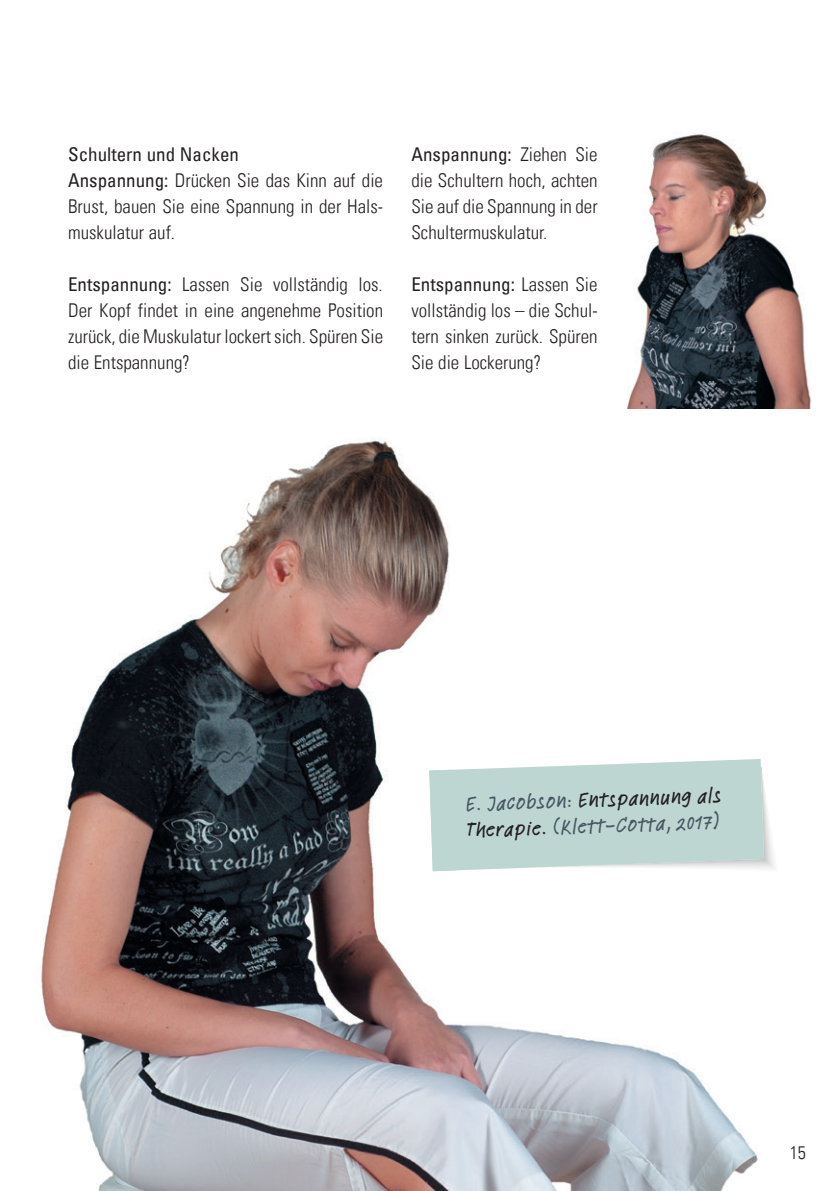
<style>
.page{position:relative;width:840px;height:1191px;background:#fff}
.page>*{position:absolute;margin:0;border:0;box-sizing:border-box;transform-origin:0 0}
.t1{font:500 22px/26.4px "Feltpen Com";color:#465664}
.t2{font:19px/26px "Univers Com 47 Light Cond";color:#231f20;text-align:justify}
.t3{font:condensed 19px "Univers Com 57";color:#231f20}
.t4{font:18px "Univers Com 47 Light Cond";color:#231f20}
.s1{font-family:"Univers Com 57";font-stretch:condensed}
.s2{font-family:"Univers Com 47 Light Cond";font-stretch:normal}
.s3{color:#231f20}
</style>
<div class="page">
<img style="left:41px;top:408px;width:770px;height:783px">
<img style="left:627px;top:134px;width:184px;height:274px">
<svg style="left:429px;top:759px;width:351px;height:115px;background:#c8dcd7"></svg>
<p class="t3" style="left:68px;top:142px;width:172px">Schultern und Nacken</p>
<p class="t2" style="left:68px;top:167px;width:316px"><span class="s1">Anspannung:</span> Drücken Sie das Kinn auf die Brust, bauen Sie eine Spannung in der Hals&shy;muskulatur auf.</p>
<p class="t2" style="left:68px;top:271px;width:316px"><span class="s1">Entspannung:</span> Lassen Sie vollständig los.<br>Der Kopf findet in eine angenehme Position zurück, die Muskulatur lockert sich. Spüren Sie die Entspannung?</p>
<p class="t3" style="left:411px;top:142px;width:187px">Anspannung: <span class="s2">Ziehen Sie</span></p>
<p class="t2" style="left:411px;top:167px;width:187px">die Schultern hoch, achten Sie auf die Spannung in der Schultermuskulatur.</p>
<p class="t3" style="left:411px;top:272px;width:187px">Entspannung: <span class="s2">Lassen Sie</span></p>
<p class="t2" style="left:411px;top:297px;width:187px">vollständig los – die Schul&shy;tern sinken zurück. Spüren Sie die Lockerung?</p>
<p class="t1" style="left:465px;top:790px;width:257px;rotate:-2deg">E. Jacobson: <span class="s3">Entspannung als<br>Therapie.</span> (Klett-Cotta, 2017)</p>
<p class="t4" style="left:789px;top:1141px;width:17px">15</p>
</div>
